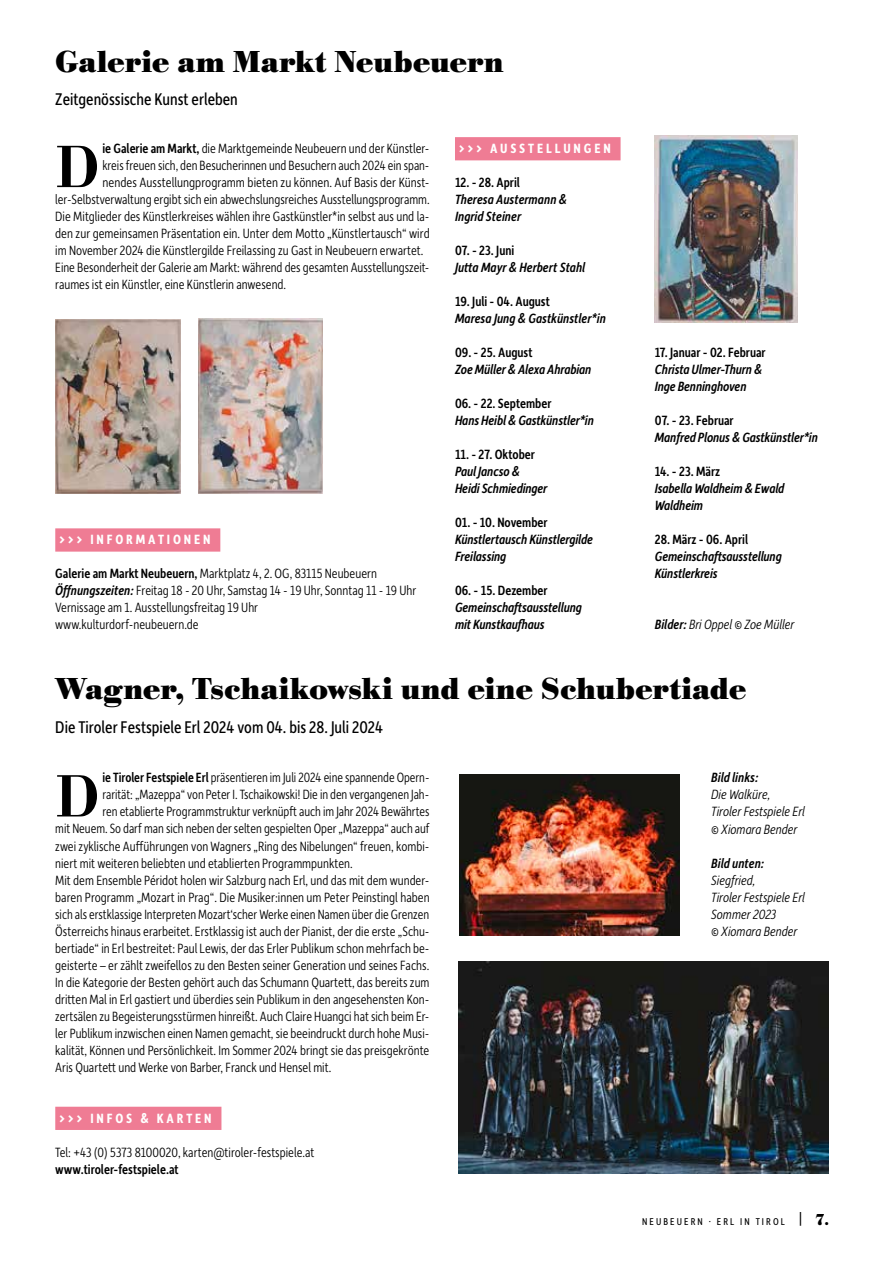
<style>
.page{position:relative;width:893px;height:1263px;background:#fff}
.page>*{position:absolute;margin:0;border:0;box-sizing:border-box;transform-origin:0 0}
.t1{font:500 61.95px "Bodoni URW";color:#000}
.t2{font:700 31.5px "Bodoni URW";letter-spacing:-.005em;color:#000}
.t3{font:18px "Depot New Condensed";color:#000}
.t4{font:300 14.25px/17px "Depot New Condensed";color:#000}
.t5{font:italic 500 14.25px/17px "Depot New Condensed";letter-spacing:-.01em;color:#000}
.t6{font:500 14.25px "Depot New Condensed";color:#000}
.t7{font:italic 300 14.25px/17px "Depot New Condensed";color:#000}
.t8{font:700 14.25px "Depot New Condensed";letter-spacing:.2em;color:#fff}
.t9{font:10.5px "Depot New Condensed";letter-spacing:.2em;color:#000}
.s1{font-weight:500}
.s2{font-weight:500;font-style:italic}
.s3{font-family:"Bodoni URW";font-size:16.5px}
.s4{font-family:"Bodoni URW";font-weight:700;font-size:16.5px}
</style>
<div class="page">
<div style="left:455px;top:137px;width:166px;height:23px;background:#ef7c94"></div>
<div style="left:55px;top:528px;width:165px;height:24px;background:#ef7c94"></div>
<div style="left:55px;top:1107px;width:166px;height:23px;background:#ef7c94"></div>
<img style="left:55px;top:319px;width:126px;height:174px">
<img style="left:198px;top:319px;width:124px;height:174px">
<img style="left:655px;top:136px;width:142px;height:187px">
<img style="left:458px;top:961px;width:370px;height:212px">
<img style="left:459px;top:775px;width:221px;height:160px">
<h2 class="t2" style="left:55px;top:44px;width:450px">Galerie am Markt Neubeuern</h2>
<p class="t3" style="left:55px;top:87px;width:184px">Zeitgenössische Kunst erleben</p>
<h1 class="t1" style="left:55px;top:130px;width:46px">D</h1>
<p class="t4" style="left:102px;top:139px;width:329px"><span class="s1">ie Galerie am Markt,</span> die Marktgemeinde Neubeuern und der Künstler-</p>
<p class="t4" style="left:102px;top:156px;width:329px">kreis freuen sich, den Besucherinnen und Besuchern auch 2024 ein span-</p>
<p class="t4" style="left:102px;top:173px;width:329px">nendes Ausstellungprogramm bieten zu können. Auf Basis der Künst-</p>
<p class="t4" style="left:55px;top:190px;width:376px">ler-Selbstverwaltung ergibt sich ein abwechslungsreiches Ausstellungsprogramm.</p>
<p class="t4" style="left:55px;top:207px;width:376px">Die Mitglieder des Künstlerkreises wählen ihre Gastkünstler*in selbst aus und la-</p>
<p class="t4" style="left:55px;top:224px;width:376px">den zur gemeinsamen Präsentation ein. Unter dem Motto „Künstlertausch“ wird</p>
<p class="t4" style="left:55px;top:241px;width:370px">im November 2024 die Künstlergilde Freilassing zu Gast in Neubeuern erwartet.</p>
<p class="t4" style="left:55px;top:258px;width:376px">Eine Besonderheit der Galerie am Markt: während des gesamten Ausstellungszeit-</p>
<p class="t4" style="left:55px;top:275px;width:232px">raumes ist ein Künstler, eine Künstlerin anwesend.</p>
<p class="t8" style="left:60px;top:530px;width:152px">&gt;&gt;&gt; INFORMATIONEN</p>
<p class="t4" style="left:55px;top:565px;width:363px"><span class="s1">Galerie am Markt Neubeuern,</span> Marktplatz 4, 2. OG, 83115 Neubeuern <span class="s2">Öffnungszeiten:</span> Freitag 18 - 20 Uhr, Samstag 14 - 19 Uhr, Sonntag 11 - 19 Uhr Vernissage am 1. Ausstellungsfreitag 19 Uhr<br>www.kulturdorf-neubeuern.de</p>
<p class="t8" style="left:459px;top:139px;width:153px">&gt;&gt;&gt; AUSSTELLUNGEN</p>
<p class="t6" style="left:455px;top:173px;width:66px">12. - 28. April</p>
<p class="t5" style="left:455px;top:190px;width:114px">Theresa Austermann &amp;<br>Ingrid Steiner</p>
<p class="t6" style="left:455px;top:241px;width:61px">07. - 23. Juni</p>
<p class="t5" style="left:455px;top:258px;width:132px">Jutta Mayr &amp; Herbert Stahl</p>
<p class="t6" style="left:455px;top:292px;width:96px">19. Juli - 04. August</p>
<p class="t5" style="left:455px;top:309px;width:152px">Maresa Jung &amp; Gastkünstler*in</p>
<p class="t6" style="left:455px;top:343px;width:79px">09. - 25. August</p>
<p class="t5" style="left:455px;top:360px;width:138px">Zoe Müller &amp; Alexa Ahrabian</p>
<p class="t6" style="left:455px;top:394px;width:98px">06. - 22. September</p>
<p class="t5" style="left:455px;top:411px;width:140px">Hans Heibl &amp; Gastkünstler*in</p>
<p class="t6" style="left:455px;top:445px;width:81px">11. - 27. Oktober</p>
<p class="t5" style="left:455px;top:463px;width:94px">Paul Jancso &amp;<br>Heidi Schmiedinger</p>
<p class="t6" style="left:455px;top:513px;width:94px">01. - 10. November</p>
<p class="t5" style="left:455px;top:531px;width:139px">Künstlertausch Künstlergilde<br>Freilassing</p>
<p class="t6" style="left:455px;top:581px;width:94px">06. - 15. Dezember</p>
<p class="t5" style="left:455px;top:599px;width:128px">Gemeinschaftsausstellung mit Kunstkaufhaus</p>
<p class="t6" style="left:655px;top:343px;width:112px">17. Januar - 02. Februar</p>
<p class="t5" style="left:655px;top:360px;width:109px">Christa Ulmer-Thurn &amp;<br>Inge Benninghoven</p>
<p class="t6" style="left:655px;top:411px;width:80px">07. - 23. Februar</p>
<p class="t5" style="left:655px;top:428px;width:165px">Manfred Plonus &amp; Gastkünstler*in</p>
<p class="t6" style="left:655px;top:462px;width:67px">14. - 23. März</p>
<p class="t5" style="left:655px;top:479px;width:131px">Isabella Waldheim &amp; Ewald<br>Waldheim</p>
<p class="t6" style="left:655px;top:530px;width:95px">28. März - 06. April</p>
<p class="t5" style="left:655px;top:548px;width:128px">Gemeinschaftsausstellung<br>Künstlerkreis</p>
<p class="t7" style="left:655px;top:616px;width:141px"><span class="s1">Bilder:</span> Bri Oppel <span class="s1">©</span> Zoe Müller</p>
<h2 class="t2" style="left:55px;top:671px;width:693px">Wagner, Tschaikowski und eine Schubertiade</h2>
<p class="t3" style="left:55px;top:716px;width:329px">Die Tiroler Festspiele Erl 2024 vom 04. bis 28. Juli 2024</p>
<h1 class="t1" style="left:55px;top:760px;width:46px">D</h1>
<p class="t4" style="left:102px;top:769px;width:329px"><span class="s1">ie Tiroler Festspiele Erl</span> präsentieren im Juli 2024 eine spannende Opern-</p>
<p class="t4" style="left:102px;top:786px;width:329px">rarität: „Mazeppa“ von Peter I. Tschaikowski! Die in den vergangenen Jah-</p>
<p class="t4" style="left:102px;top:803px;width:329px">ren etablierte Programmstruktur verknüpft auch im Jahr 2024 Bewährtes</p>
<p class="t4" style="left:55px;top:820px;width:376px">mit Neuem. So darf man sich neben der selten gespielten Oper „Mazeppa“ auch auf</p>
<p class="t4" style="left:55px;top:837px;width:376px">zwei zyklische Aufführungen von Wagners „Ring des Nibelungen“ freuen, kombi-</p>
<p class="t4" style="left:55px;top:854px;width:299px">niert mit weiteren beliebten und etablierten Programmpunkten.</p>
<p class="t4" style="left:55px;top:871px;width:376px">Mit dem Ensemble Péridot holen wir Salzburg nach Erl, und das mit dem wunder-</p>
<p class="t4" style="left:55px;top:888px;width:376px">baren Programm „Mozart in Prag“. Die Musiker:innen um Peter Peinstingl haben</p>
<p class="t4" style="left:55px;top:905px;width:375px">sich als erstklassige Interpreten Mozart‘scher Werke einen Namen über die Grenzen</p>
<p class="t4" style="left:55px;top:922px;width:376px">Österreichs hinaus erarbeitet. Erstklassig ist auch der Pianist, der die erste „Schu-</p>
<p class="t4" style="left:55px;top:939px;width:376px">bertiade“ in Erl bestreitet: Paul Lewis, der das Erler Publikum schon mehrfach be-</p>
<p class="t4" style="left:55px;top:956px;width:376px">geisterte – er zählt zweifellos zu den Besten seiner Generation und seines Fachs.</p>
<p class="t4" style="left:55px;top:973px;width:376px">In die Kategorie der Besten gehört auch das Schumann Quartett, das bereits zum</p>
<p class="t4" style="left:55px;top:990px;width:376px">dritten Mal in Erl gastiert und überdies sein Publikum in den angesehensten Kon-</p>
<p class="t4" style="left:55px;top:1007px;width:376px">zertsälen zu Begeisterungsstürmen hinreißt. Auch Claire Huangci hat sich beim Er-</p>
<p class="t4" style="left:55px;top:1024px;width:376px">ler Publikum inzwischen einen Namen gemacht, sie beeindruckt durch hohe Musi-</p>
<p class="t4" style="left:55px;top:1041px;width:376px">kalität, Können und Persönlichkeit. Im Sommer 2024 bringt sie das preisgekrönte</p>
<p class="t4" style="left:55px;top:1058px;width:278px">Aris Quartett und Werke von Barber, Franck und Hensel mit.</p>
<p class="t8" style="left:60px;top:1109px;width:154px">&gt;&gt;&gt; INFOS &amp; KARTEN</p>
<p class="t4" style="left:55px;top:1143px;width:261px">Tel: +43 (0) 5373 8100020, karten@tiroler-festspiele.at</p>
<p class="t6" style="left:55px;top:1160px;width:125px">www.tiroler-festspiele.at</p>
<p class="t5" style="left:711px;top:769px;width:49px">Bild links:</p>
<p class="t7" style="left:711px;top:786px;width:95px">Die Walküre,<br>Tiroler Festspiele Erl <span class="s1">©</span> Xiomara Bender</p>
<p class="t5" style="left:711px;top:854px;width:54px">Bild unten:</p>
<p class="t7" style="left:711px;top:871px;width:95px">Siegfried,<br>Tiroler Festspiele Erl<br>Sommer 2023<br><span class="s1">©</span> Xiomara Bender</p>
<p class="t9" style="left:642px;top:1214px;width:188px">NEUBEUERN · ERL IN TIROL <span class="s3">|</span> <span class="s4">7.</span></p>
</div>
